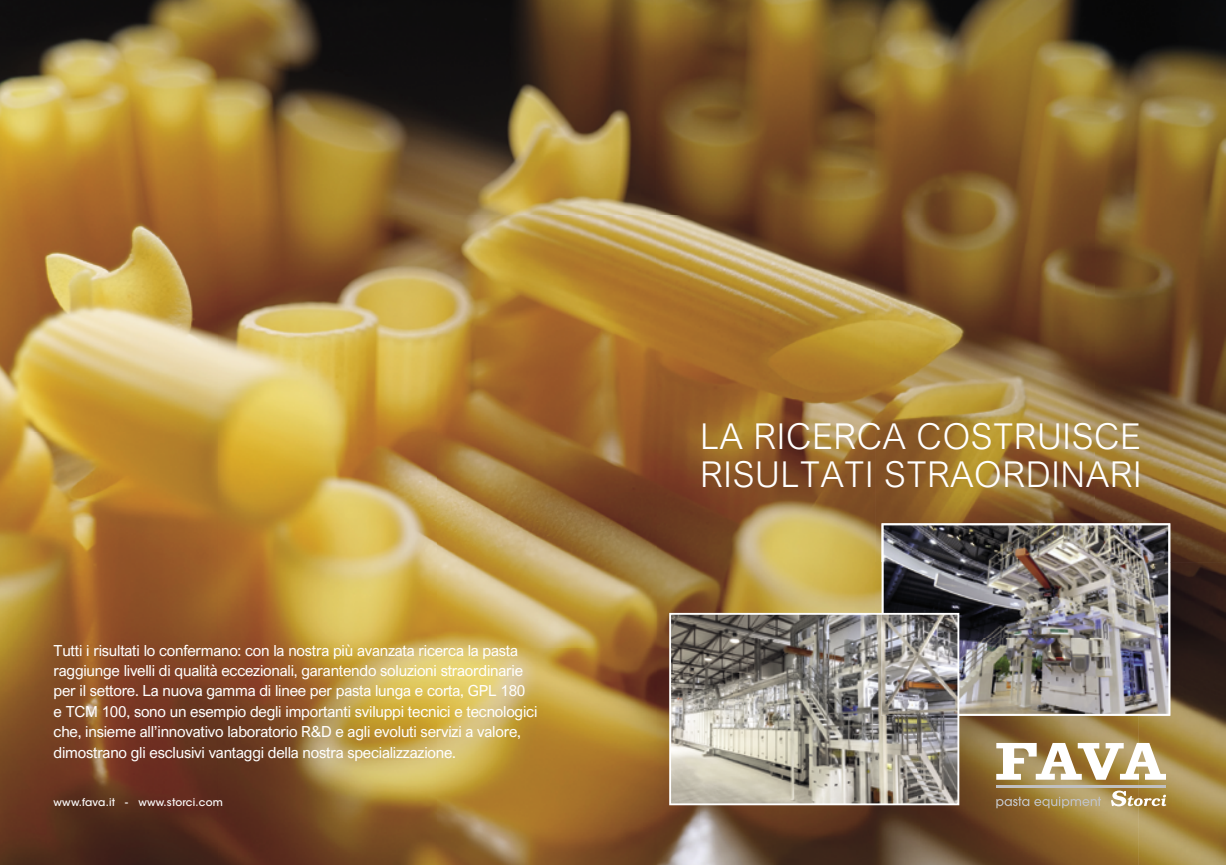
<style>
.page{position:relative;width:1226px;height:865px;background:#fff}
.page>*{position:absolute;margin:0;border:0;box-sizing:border-box;transform-origin:0 0}
.t1{font:300 35.62px/38.6px "Arial Nova";letter-spacing:.02em;color:#fff}
.t2{font:15.25px/20.4px "Arial Nova";letter-spacing:-.015em;color:#fff}
.t3{font:500 10.5px "ITC Avant Garde Std";letter-spacing:.02em;color:#fff}
</style>
<div class="page">
<img style="left:0;top:0;width:1095px;height:432px">
<img style="left:1095px;top:0;width:131px;height:562px">
<img style="left:0;top:432px;width:876px;height:216px">
<img style="left:876px;top:432px;width:219px;height:130px">
<img style="left:876px;top:562px;width:6px;height:51px">
<img style="left:1139px;top:562px;width:87px;height:303px">
<img style="left:0;top:648px;width:700px;height:217px">
<img style="left:920px;top:715px;width:219px;height:150px">
<img style="left:700px;top:805px;width:220px;height:60px">
<img style="left:882px;top:523px;width:288px;height:192px">
<img style="left:672px;top:616px;width:245px;height:186px">
<img style="left:917px;top:715px;width:39px;height:87px">
<img style="left:882px;top:616px;width:74px;height:99px">
<div style="left:669px;top:613px;width:290px;height:192px;border:2px solid #fff"></div>
<hr style="left:996px;top:785px;width:170px;height:2px;background:#c0c0c0">
<svg style="left:1111px;top:790px;width:55px;height:16px"></svg>
<svg style="left:996px;top:796px;width:105px;height:12px"></svg>
<svg style="left:996px;top:743px;width:170px;height:36px"></svg>
<p class="t2" style="left:54px;top:640px;width:485px">Tutti i risultati lo confermano: con la nostra più avanzata ricerca la pasta raggiunge livelli di qualità eccezionali, garantendo soluzioni straordinarie per il settore. La nuova gamma di linee per pasta lunga e corta, GPL 180 e TCM 100, sono un esempio degli importanti sviluppi tecnici e tecnologici che, insieme all’innovativo laboratorio R&amp;D e agli evoluti servizi a valore, dimostrano gli esclusivi vantaggi della nostra specializzazione.</p>
<p class="t3" style="left:54px;top:795px;width:171px">www.fava.it - www.storci.com</p>
<h1 class="t1" style="left:700px;top:416px;width:443px">LA RICERCA COSTRUISCE<br>RISULTATI STRAORDINARI</h1>
</div>
